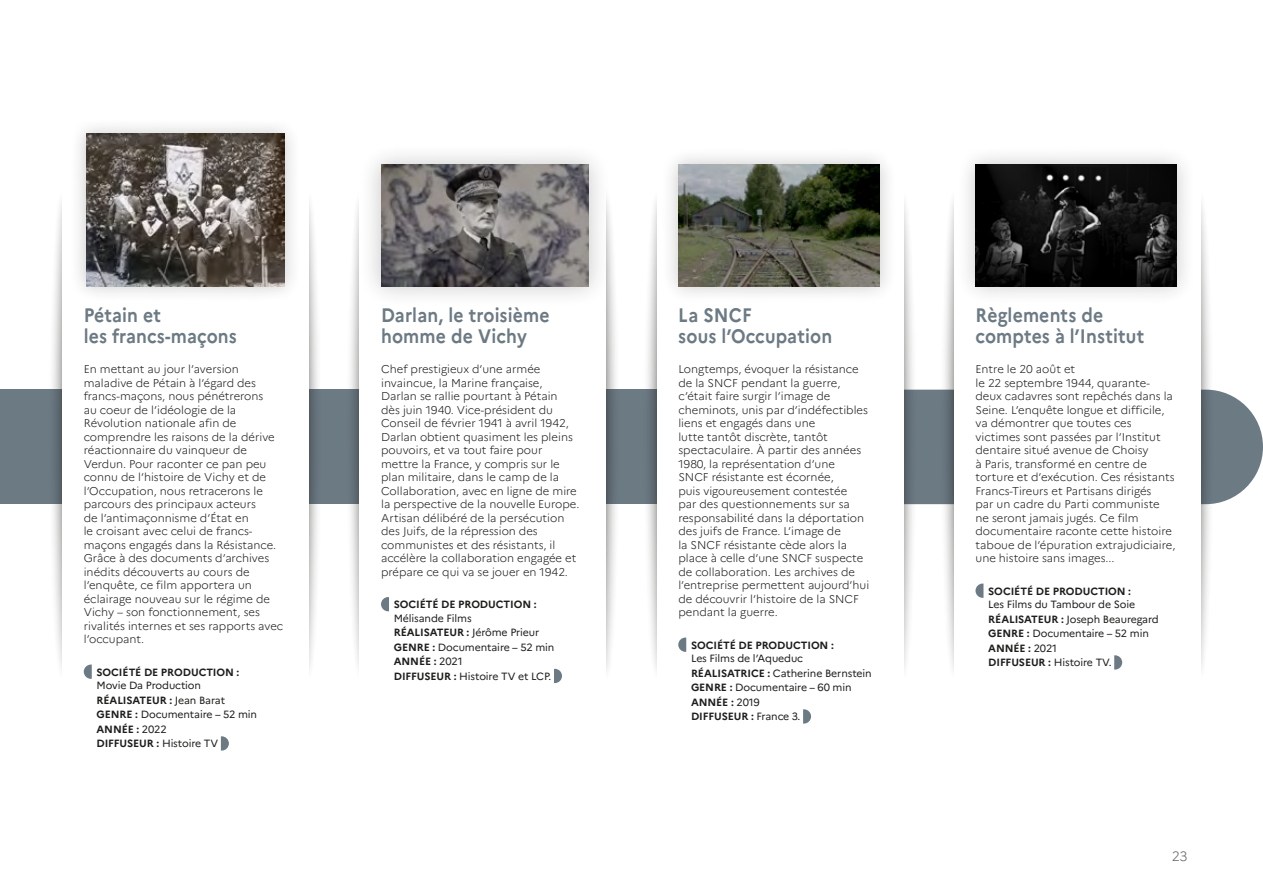
<style>
.page{position:relative;width:1263px;height:893px;background:#fff}
.page>*{position:absolute;margin:0;border:0;box-sizing:border-box;transform-origin:0 0}
.t1{font:700 19.5px/21px "Marianne";letter-spacing:.01em;color:#6c7a84;scale:.9 1}
.t2{font:300 13.5px "Marianne";color:#646363}
.t3{font:300 11.25px/13.5px "Marianne";color:#1d1d1b}
.t4{font:10.5px/14.5px "Marianne";letter-spacing:-.01em;color:#1d1d1b}
.t5{font:700 10.5px "Marianne";letter-spacing:-.01em;color:#1d1d1b}
.s1{font-weight:700}
</style>
<div class="page">
<svg style="left:917px;top:390px;width:346px;height:114px;fill:#6c7a84"></svg>
<div style="left:0;top:390px;width:767px;height:114px;background:#6c7a84"></div>
<div style="left:48px;top:184px;width:50px;height:503px;background:#1d1d1b;opacity:.75"></div>
<div style="left:345px;top:184px;width:50px;height:503px;background:#1d1d1b;opacity:.75"></div>
<div style="left:642px;top:184px;width:50px;height:503px;background:#1d1d1b;opacity:.75"></div>
<div style="left:940px;top:184px;width:49px;height:503px;background:#1d1d1b;opacity:.75"></div>
<div style="left:1165px;top:184px;width:49px;height:503px;background:#1d1d1b;opacity:.75"></div>
<div style="left:273px;top:184px;width:50px;height:503px;background:#1d1d1b;opacity:.75"></div>
<div style="left:570px;top:184px;width:50px;height:503px;background:#1d1d1b;opacity:.75"></div>
<div style="left:867px;top:184px;width:50px;height:503px;background:#1d1d1b;opacity:.75"></div>
<div style="left:63px;top:167px;width:246px;height:533px;background:#fff"></div>
<div style="left:360px;top:167px;width:246px;height:533px;background:#fff"></div>
<div style="left:657px;top:167px;width:246px;height:533px;background:#fff"></div>
<div style="left:954px;top:167px;width:246px;height:533px;background:#fff"></div>
<div style="left:69px;top:116px;width:233px;height:187px;background:#1d1d1b;opacity:.25"></div>
<img style="left:87px;top:134px;width:198px;height:152px">
<div style="left:358px;top:143px;width:253px;height:166px;background:#1d1d1b;opacity:.25"></div>
<img style="left:381px;top:165px;width:208px;height:121px">
<div style="left:660px;top:146px;width:238px;height:158px;background:#1d1d1b;opacity:.25"></div>
<img style="left:678px;top:165px;width:201px;height:121px">
<div style="left:955px;top:144px;width:241px;height:162px;background:#1d1d1b;opacity:.25"></div>
<img style="left:975px;top:165px;width:201px;height:121px">
<svg style="left:84px;top:665px;width:8px;height:14px"></svg>
<svg style="left:221px;top:736px;width:8px;height:15px"></svg>
<svg style="left:381px;top:597px;width:8px;height:14px"></svg>
<svg style="left:554px;top:669px;width:8px;height:14px"></svg>
<svg style="left:678px;top:638px;width:8px;height:14px"></svg>
<svg style="left:803px;top:709px;width:8px;height:15px"></svg>
<svg style="left:975px;top:584px;width:8px;height:14px"></svg>
<svg style="left:1114px;top:655px;width:8px;height:15px"></svg>
<h1 class="t1" style="left:84px;top:305px;width:172px">Pétain et<br>les francs-maçons</h1>
<h1 class="t1" style="left:381px;top:305px;width:189px">Darlan, le troisième homme de Vichy</h1>
<h1 class="t1" style="left:678px;top:305px;width:173px">La SNCF<br>sous l’Occupation</h1>
<h1 class="t1" style="left:975px;top:305px;width:189px">Règlements de comptes à l’Institut</h1>
<p class="t3" style="left:84px;top:362px;width:201px">En mettant au jour l’aversion maladive de Pétain à l’égard des francs-maçons, nous pénétrerons<br>au coeur de l’idéologie de la<br>Révolution nationale afin de comprendre les raisons de la dérive réactionnaire du vainqueur de<br>Verdun. Pour raconter ce pan peu connu de l’histoire de Vichy et de l’Occupation, nous retracerons le parcours des principaux acteurs<br>de l’antimaçonnisme d’État en<br>le croisant avec celui de francs&shy;maçons engagés dans la Résistance.<br>Grâce à des documents d’archives inédits découverts au cours de l’enquête, ce film apportera un éclairage nouveau sur le régime de<br>Vichy – son fonctionnement, ses rivalités internes et ses rapports avec l’occupant.</p>
<p class="t3" style="left:381px;top:362px;width:200px">Chef prestigieux d’une armée invaincue, la Marine française, Darlan se rallie pourtant à Pétain<br>dès juin 1940. Vice-président du Conseil de février 1941 à avril 1942, Darlan obtient quasiment les pleins pouvoirs, et va tout faire pour mettre la France, y compris sur le plan militaire, dans le camp de la Collaboration, avec en ligne de mire la perspective de la nouvelle Europe.<br>Artisan délibéré de la persécution des Juifs, de la répression des communistes et des résistants, il accélère la collaboration engagée et prépare ce qui va se jouer en 1942.</p>
<p class="t3" style="left:678px;top:362px;width:192px">Longtemps, évoquer la résistance de la SNCF pendant la guerre, c’était faire surgir l’image de cheminots, unis par d’indéfectibles liens et engagés dans une<br>lutte tantôt discrète, tantôt spectaculaire. À partir des années<br>1980, la représentation d’une<br>SNCF résistante est écornée,<br>puis vigoureusement contestée<br>par des questionnements sur sa responsabilité dans la déportation des juifs de France. L’image de<br>la SNCF résistante cède alors la place à celle d’une SNCF suspecte de collaboration. Les archives de l’entreprise permettent aujourd’hui de découvrir l’histoire de la SNCF pendant la guerre.</p>
<p class="t3" style="left:975px;top:362px;width:201px">Entre le 20 août et<br>le 22 septembre 1944, quarante&shy;deux cadavres sont repêchés dans la Seine. L’enquête longue et difficile, va démontrer que toutes ces victimes sont passées par l’Institut dentaire situé avenue de Choisy<br>à Paris, transformé en centre de torture et d’exécution. Ces résistants Francs-Tireurs et Partisans dirigés<br>par un cadre du Parti communiste ne seront jamais jugés. Ce film documentaire raconte cette histoire taboue de l’épuration extrajudiciaire, une histoire sans images...</p>
<p class="t5" style="left:988px;top:584px;width:144px">SOCIÉTÉ DE PRODUCTION :</p>
<p class="t4" style="left:988px;top:597px;width:172px">Les Films du Tambour de Soie<br><span class="s1">RÉALISATEUR :</span> Joseph Beauregard<br><span class="s1">GENRE :</span> Documentaire – 52 min<br><span class="s1">ANNÉE :</span> 2021<br><span class="s1">DIFFUSEUR :</span> Histoire TV.</p>
<p class="t5" style="left:394px;top:598px;width:144px">SOCIÉTÉ DE PRODUCTION :</p>
<p class="t4" style="left:394px;top:611px;width:162px">Mélisande Films<br><span class="s1">RÉALISATEUR :</span> Jérôme Prieur<br><span class="s1">GENRE :</span> Documentaire – 52 min<br><span class="s1">ANNÉE :</span> 2021<br><span class="s1">DIFFUSEUR :</span> Histoire TV et LCP.</p>
<p class="t5" style="left:691px;top:638px;width:144px">SOCIÉTÉ DE PRODUCTION :</p>
<p class="t4" style="left:691px;top:651px;width:182px">Les Films de l’Aqueduc<br><span class="s1">RÉALISATRICE :</span> Catherine Bernstein<br><span class="s1">GENRE :</span> Documentaire – 60 min<br><span class="s1">ANNÉE :</span> 2019<br><span class="s1">DIFFUSEUR :</span> France 3.</p>
<p class="t5" style="left:97px;top:665px;width:144px">SOCIÉTÉ DE PRODUCTION :</p>
<p class="t4" style="left:97px;top:678px;width:162px">Movie Da Production<br><span class="s1">RÉALISATEUR :</span> Jean Barat<br><span class="s1">GENRE :</span> Documentaire – 52 min<br><span class="s1">ANNÉE :</span> 2022<br><span class="s1">DIFFUSEUR :</span> Histoire TV</p>
<p class="t2" style="left:1172px;top:848px;width:17px">23</p>
</div>
